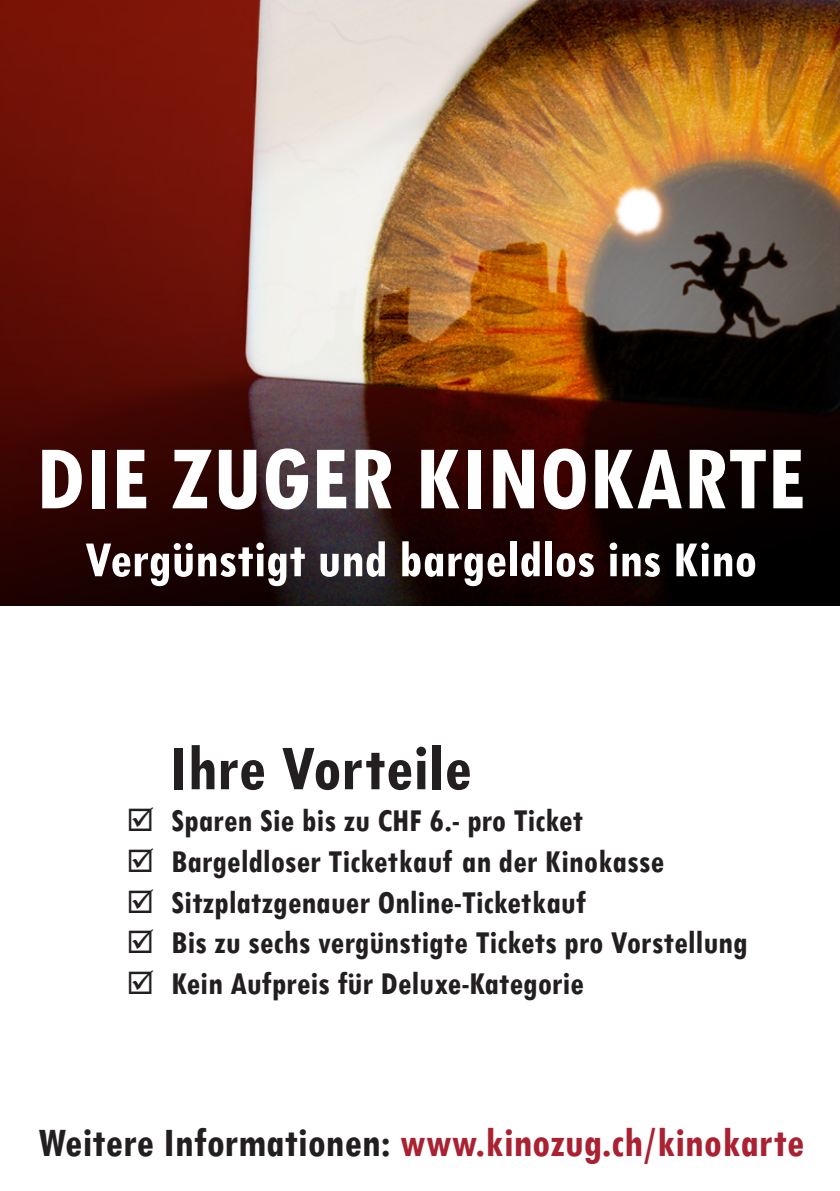
<style>
.page{position:relative;width:840px;height:1191px;background:#fff}
.page>*{position:absolute;margin:0;border:0;box-sizing:border-box;transform-origin:0 0}
.t1{font:700 condensed 95.8px "Tw Cen";color:#fff}
.t2{font:700 condensed 67.6px "Tw Cen";color:#231f20}
.t3{font:700 condensed 53.6px "Tw Cen";color:#fff}
.t4{font:700 condensed 42.8px "Tw Cen";color:#aa2131}
.t5{font:700 condensed 33.8px "Tw Cen";color:#231f20}
.s1{color:#231f20}
</style>
<div class="page">
<img style="left:0;top:0;width:839px;height:605px">
<p class="t1" style="left:36px;top:420px;width:770px">DIE ZUGER KINOKARTE</p>
<p class="t3" style="left:84px;top:527px;width:673px">Vergünstigt und bargeldlos ins Kino</p>
<p class="t2" style="left:169px;top:727px;width:304px">Ihre Vorteile</p>
<p class="t5" style="left:126px;top:800px;width:458px">☑ Sparen Sie bis zu CHF 6.- pro Ticket</p>
<p class="t5" style="left:126px;top:841px;width:538px">☑ Bargeldloser Ticketkauf an der Kinokasse</p>
<p class="t5" style="left:126px;top:881px;width:460px">☑ Sitzplatzgenauer Online-Ticketkauf</p>
<p class="t5" style="left:126px;top:922px;width:622px">☑ Bis zu sechs vergünstigte Tickets pro Vorstellung</p>
<p class="t5" style="left:126px;top:962px;width:458px">☑ Kein Aufpreis für Deluxe-Kategorie</p>
<p class="t4" style="left:38px;top:1116px;width:767px"><span class="s1">Weitere Informationen:</span> www.kinozug.ch/kinokarte</p>
</div>
